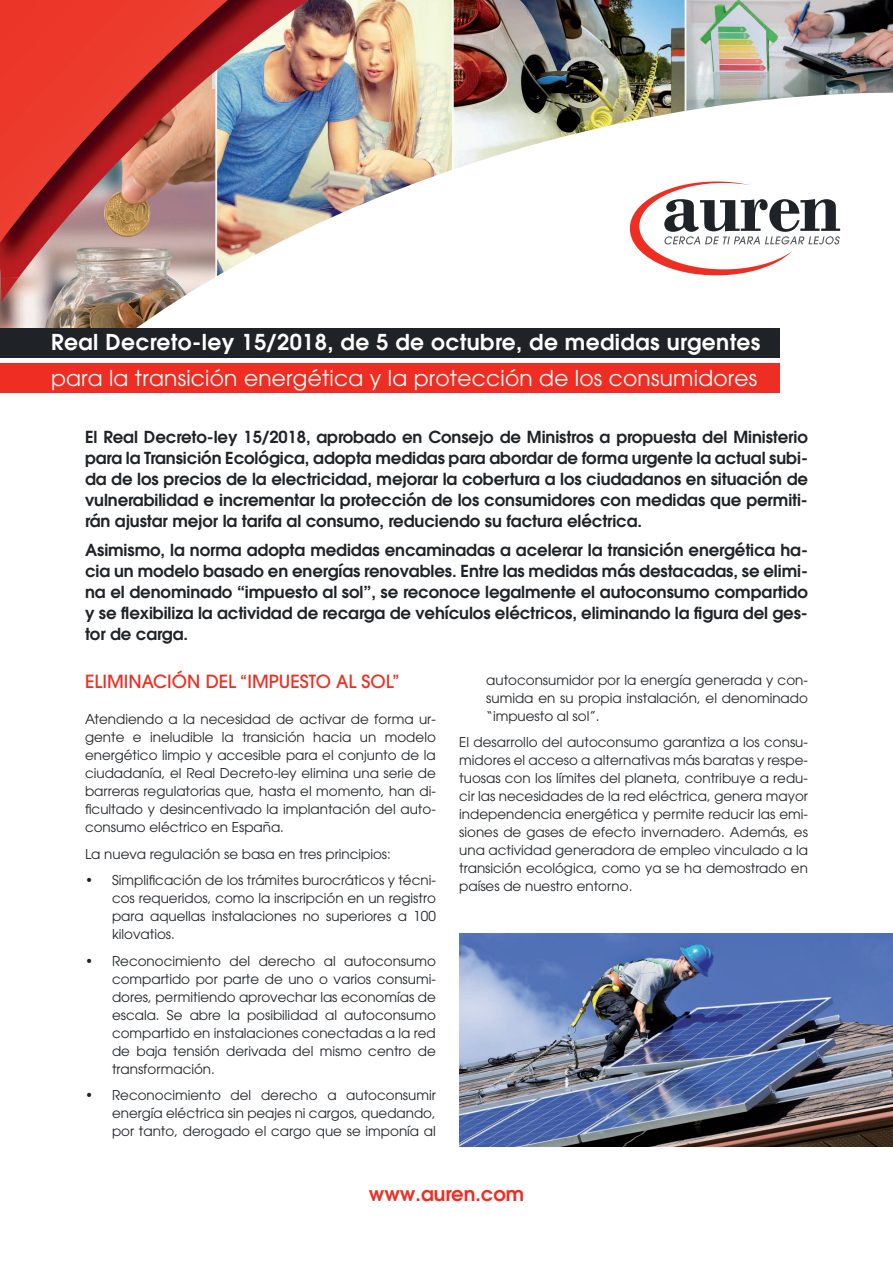
<style>
.page{position:relative;width:893px;height:1263px;background:#fff}
.page>*{position:absolute;margin:0;border:0;box-sizing:border-box;transform-origin:0 0}
.t1{font:21.75px "ITC Avant Garde Pro";letter-spacing:.01em;color:#fff}
.t2{font:600 21.75px "ITC Avant Garde Pro";letter-spacing:.02em;color:#fff}
.t3{font:600 19.5px "ITC Avant Garde Pro";color:#ee2e22}
.t4{font:500 18px "ITC Avant Garde Pro";color:#ee2e22}
.t5{font:600 16.5px/21px "ITC Avant Garde Pro";letter-spacing:-.005em;color:#1f2327;text-align:justify}
.t6{font:13.5px/18px "ITC Avant Garde Pro";color:#1f2327;text-align:justify}
</style>
<div class="page">
<img style="left:0;top:0;width:893px;height:328px">
<img style="left:5px;top:39px;width:888px;height:289px">
<svg style="left:1px;top:278px;width:18px;height:23px"></svg>
<img style="left:0;top:0;width:308px;height:278px">
<svg style="left:0;top:0;width:228px;height:243px;background:#c44d44"></svg>
<div style="left:0;top:363px;width:780px;height:30px;background:#ee2e22"></div>
<div style="left:0;top:328px;width:780px;height:30px;background:#1f2327"></div>
<img style="left:459px;top:933px;width:434px;height:213px">
<svg style="left:630px;top:181px;width:210px;height:94px"></svg>
<h1 class="t2" style="left:51px;top:328px;width:711px">Real Decreto-ley 15/2018, de 5 de octubre, de medidas urgentes</h1>
<h1 class="t1" style="left:51px;top:365px;width:708px">para la transición energética y la protección de los consumidores</h1>
<p class="t5" style="left:85px;top:426px;width:724px">El Real Decreto-ley 15/2018, aprobado en Consejo de Ministros a propuesta del Ministerio para la Transición Ecológica, adopta medidas para abordar de forma urgente la actual subi&shy;da de los precios de la electricidad, mejorar la cobertura a los ciudadanos en situación de vulnerabilidad e incrementar la protección de los consumidores con medidas que permiti&shy;rán ajustar mejor la tarifa al consumo, reduciendo su factura eléctrica.</p>
<p class="t5" style="left:85px;top:539px;width:724px">Asimismo, la norma adopta medidas encaminadas a acelerar la transición energética ha&shy;cia un modelo basado en energías renovables. Entre las medidas más destacadas, se elimi&shy;na el denominado “impuesto al sol”, se reconoce legalmente el autoconsumo compartido y se flexibiliza la actividad de recarga de vehículos eléctricos, eliminando la figura del ges&shy;tor de carga.</p>
<p class="t6" style="left:486px;top:671px;width:323px">autoconsumidor por la energía generada y con&shy;sumida en su propia instalación, el denominado “impuesto al sol”.</p>
<p class="t6" style="left:459px;top:733px;width:350px">El desarrollo del autoconsumo garantiza a los consu&shy;midores el acceso a alternativas más baratas y respe&shy;tuosas con los límites del planeta, contribuye a redu&shy;cir las necesidades de la red eléctrica, genera mayor independencia energética y permite reducir las emi&shy;siones de gases de efecto invernadero. Además, es una actividad generadora de empleo vinculado a la transición ecológica, como ya se ha demostrado en países de nuestro entorno.</p>
<h3 class="t4" style="left:85px;top:670px;width:316px">ELIMINACIÓN DEL “IMPUESTO AL SOL”</h3>
<p class="t6" style="left:85px;top:710px;width:352px">Atendiendo a la necesidad de activar de forma ur&shy;gente e ineludible la transición hacia un modelo energético limpio y accesible para el conjunto de la ciudadanía, el Real Decreto-ley elimina una serie de barreras regulatorias que, hasta el momento, han di&shy;ficultado y desincentivado la implantación del auto&shy;consumo eléctrico en España.</p>
<p class="t6" style="left:85px;top:844px;width:307px">La nueva regulación se basa en tres principios:</p>
<p class="t6" style="left:112px;top:871px;width:325px;text-indent:-27px">• Simplificación de los trámites burocráticos y técni&shy;cos requeridos, como la inscripción en un registro para aquellas instalaciones no superiores a 100 kilovatios.</p>
<p class="t6" style="left:112px;top:951px;width:325px;text-indent:-27px">• Reconocimiento del derecho al autoconsumo compartido por parte de uno o varios consumi&shy;dores, permitiendo aprovechar las economías de escala. Se abre la posibilidad al autoconsumo compartido en instalaciones conectadas a la red de baja tensión derivada del mismo centro de transformación.</p>
<p class="t6" style="left:112px;top:1086px;width:325px;text-indent:-27px">• Reconocimiento del derecho a autoconsumir energía eléctrica sin peajes ni cargos, quedando, por tanto, derogado el cargo que se imponía al</p>
<h2 class="t3" style="left:369px;top:1181px;width:157px">www.auren.com</h2>
</div>
